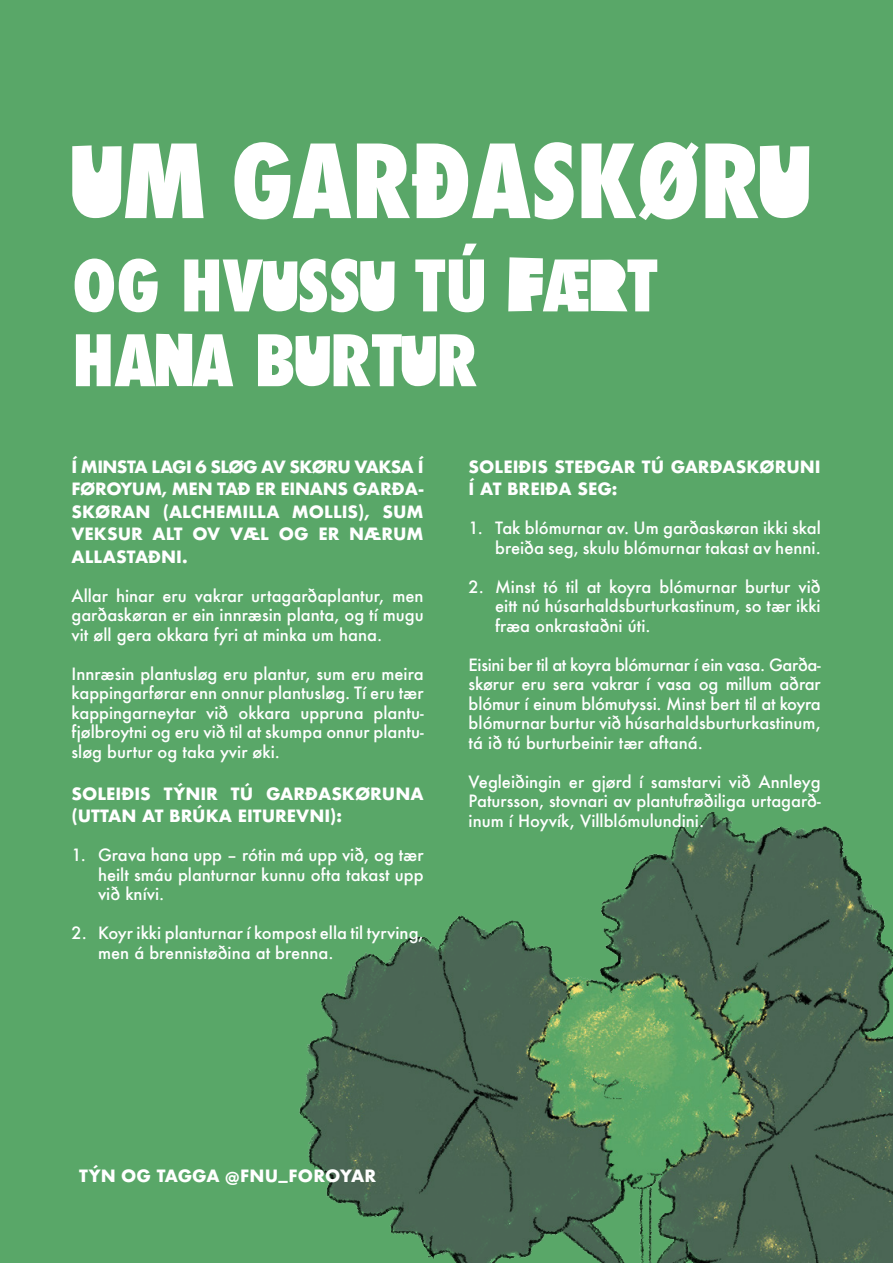
<style>
.page{position:relative;width:893px;height:1263px;background:#59a768}
.page>*{position:absolute;margin:0;border:0;box-sizing:border-box;transform-origin:0 0}
.Paragraph_Style_2{font:800 condensed 98.85px "Futura";color:#fff}
.Paragraph_Style_2-2{font:800 condensed 68.85px/74.8px "Futura";color:#fff}
.pligt{font:500 16.5px/19.5px "Futura";color:#fff;text-align:justify}
.pligt-2{font:700 16.5px/22.5px "Futura";color:#fff}
</style>
<div class="page">
<img style="left:299px;top:812px;width:594px;height:451px">
<svg style="left:72px;top:145px;width:50px;height:73px;background:#e4f0e6"></svg>
<svg style="left:760px;top:145px;width:49px;height:73px;background:#e6f2e8"></svg>
<svg style="left:263px;top:261px;width:34px;height:50px;background:#e8f3ea"></svg>
<svg style="left:360px;top:261px;width:35px;height:50px;background:#e5f1e7"></svg>
<svg style="left:508px;top:257px;width:35px;height:54px;background:#e2f0e5"></svg>
<svg style="left:591px;top:260px;width:36px;height:51px;background:#e8f3ea"></svg>
<svg style="left:156px;top:334px;width:36px;height:52px;background:#f0f7f1"></svg>
<svg style="left:296px;top:336px;width:34px;height:50px;background:#e8f2ea"></svg>
<svg style="left:402px;top:336px;width:34px;height:50px;background:#e8f3ea"></svg>
<p class="Paragraph_Style_2" style="left:122px;top:114px;width:640px">M GARÐASKØR</p>
<p class="Paragraph_Style_2-2" style="left:72px;top:249px;width:586px">OG HV SS TÚ Æ T<br>HAA BRTR</p>
<p class="pligt-2" style="left:72px;top:455px;width:354px;text-align:justify">Í MINSTA LAGI 6 SLØG AV SKØRU VAKSA Í FØROYUM, MEN TAÐ ER EINANS GARÐA-SKØRAN (ALCHEMILLA MOLLIS), SUM VEKSUR ALT OV VÆL OG ER NÆRUM ALLASTAÐNI.</p>
<p class="pligt" style="left:72px;top:586px;width:354px">Allar hinar eru vakrar urtagarðaplantur, men garðaskøran er ein innræsin planta, og tí mugu vit øll gera okkara fyri at minka um hana.</p>
<p class="pligt" style="left:72px;top:664px;width:354px">Innræsin plantusløg eru plantur, sum eru meira kappingarførar enn onnur plantusløg. Tí eru tær kappingarneytar við okkara uppruna plantu&shy;fjølbroytni og eru við til at skumpa onnur plantu&shy;sløg burtur og taka yvir øki.</p>
<p class="pligt-2" style="left:72px;top:782px;width:354px">SOLEIÐIS TÝNIR TÚ GARÐASKØRUNA (UTTAN AT BRÚKA EITUREVNI):</p>
<p class="pligt" style="left:98px;top:845px;width:327px;text-indent:-26px">1. Grava hana upp – rótin má upp við, og tær heilt smáu planturnar kunnu ofta takast upp við knívi.</p>
<p class="pligt" style="left:98px;top:923px;width:327px;text-indent:-26px">2. Koyr ikki planturnar í kompost ella til tyrving, men á brennistøðina at brenna.</p>
<p class="pligt-2" style="left:469px;top:455px;width:354px">SOLEIÐIS STEÐGAR TÚ GARÐASKØRUNI<br>Í AT BREIÐA SEG:</p>
<p class="pligt" style="left:469px;top:518px;width:354px;text-align:right">1. Tak blómurnar av. Um garðaskøran ikki skal breiða seg, skulu blómurnar takast av henni.</p>
<p class="pligt" style="left:495px;top:577px;width:327px;text-indent:-26px">2. Minst tó til at koyra blómurnar burtur við eitt nú húsarhaldsburturkastinum, so tær ikki fræa onkrastaðni úti.</p>
<p class="pligt" style="left:469px;top:655px;width:354px">Eisini ber til at koyra blómurnar í ein vasa. Garða&shy;skørur eru sera vakrar í vasa og millum aðrar blómur í einum blómutyssi. Minst bert til at koyra blómurnar burtur við húsarhaldsburturkastinum, tá ið tú burturbeinir tær aftaná.</p>
<p class="pligt" style="left:469px;top:772px;width:354px">Vegleiðingin er gjørd í samstarvi við Annleyg Patursson, stovnari av plantufrøðiliga urtagarð&shy;inum í Hoyvík, Villblómulundini.</p>
<p class="pligt-2" style="left:79px;top:1165px;width:299px">TÝN OG TAGGA @FNU_FOROYAR</p>
</div>
